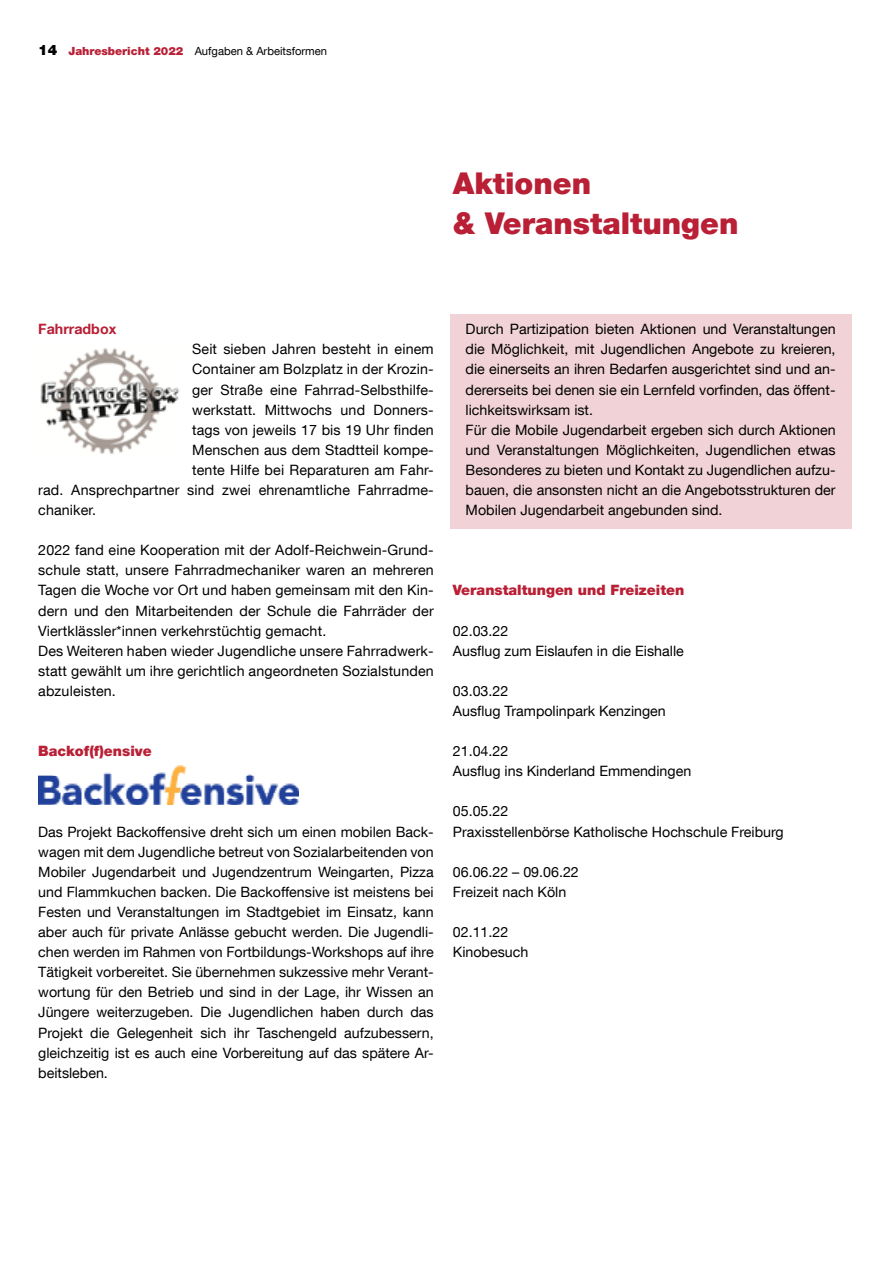
<style>
.page{position:relative;width:893px;height:1263px;background:#fff}
.page>*{position:absolute;margin:0;border:0;box-sizing:border-box;transform-origin:0 0}
.t1{font:900 30px "Helvetica Neue LT Com";color:#b91f35}
.Copy_9_5_auf_13_394{font:14.25px/20.1px "Helvetica Neue LT Com";letter-spacing:.01em;color:#000;text-align:justify}
.Copy_9_5_auf_13_394-2{font:900 14.25px "Helvetica Neue LT Com";color:#b91f35}
.Copy_9_5_auf_13_394-3{font:700 14.25px "Helvetica Neue LT Com";color:#b91f35}
.Copy_8_5_auf_11_16{font:11.25px "Helvetica Neue LT Com";color:#000}
.s1{font-weight:900;font-size:14.25px}
.s2{font-weight:900;color:#b91f35}
</style>
<div class="page">
<div style="left:450px;top:314px;width:401px;height:215px;background:#f1d3d7"></div>
<img style="left:40px;top:348px;width:140px;height:106px">
<img style="left:38px;top:765px;width:260px;height:40px">
<p class="Copy_8_5_auf_11_16" style="left:38px;top:44px;width:290px"><span class="s1">14</span> <span class="s2">Jahresbericht 2022</span> Aufgaben &amp; Arbeitsformen</p>
<p class="t1" style="left:453px;top:165px;width:140px">Aktionen</p>
<p class="t1" style="left:453px;top:205px;width:287px">&amp; Veranstaltungen</p>
<p class="Copy_9_5_auf_13_394-3" style="left:38px;top:320px;width:80px">Fahrradbox</p>
<p class="Copy_9_5_auf_13_394" style="left:192px;top:339px;width:243px">Seit sieben Jahren besteht in einem</p>
<p class="Copy_9_5_auf_13_394" style="left:192px;top:359px;width:243px">Container am Bolzplatz in der Krozin-</p>
<p class="Copy_9_5_auf_13_394" style="left:192px;top:379px;width:243px">ger Straße eine Fahrrad-Selbsthilfe-</p>
<p class="Copy_9_5_auf_13_394" style="left:192px;top:399px;width:243px">werkstatt. Mittwochs und Donners-</p>
<p class="Copy_9_5_auf_13_394" style="left:192px;top:419px;width:243px">tags von jeweils 17 bis 19 Uhr finden</p>
<p class="Copy_9_5_auf_13_394" style="left:192px;top:439px;width:243px">Menschen aus dem Stadtteil kompe-</p>
<p class="Copy_9_5_auf_13_394" style="left:192px;top:459px;width:243px">tente Hilfe bei Reparaturen am Fahr-</p>
<p class="Copy_9_5_auf_13_394" style="left:38px;top:479px;width:397px">rad. Ansprechpartner sind zwei ehrenamtliche Fahrradme-</p>
<p class="Copy_9_5_auf_13_394" style="left:38px;top:500px;width:59px">chaniker.</p>
<p class="Copy_9_5_auf_13_394" style="left:38px;top:540px;width:397px">2022 fand eine Kooperation mit der Adolf-Reichwein-Grund&shy;schule statt, unsere Fahrradmechaniker waren an mehreren Tagen die Woche vor Ort und haben gemeinsam mit den Kin&shy;dern und den Mitarbeitenden der Schule die Fahrräder der Viertklässler*innen verkehrstüchtig gemacht.</p>
<p class="Copy_9_5_auf_13_394" style="left:38px;top:640px;width:397px">Des Weiteren haben wieder Jugendliche unsere Fahrradwerk&shy;statt gewählt um ihre gerichtlich angeordneten Sozialstunden abzuleisten.</p>
<p class="Copy_9_5_auf_13_394-2" style="left:38px;top:742px;width:115px">Backof(f)ensive</p>
<p class="Copy_9_5_auf_13_394" style="left:38px;top:821px;width:397px">Das Projekt Backoffensive dreht sich um einen mobilen Back&shy;wagen mit dem Jugendliche betreut von Sozialarbeitenden von Mobiler Jugendarbeit und Jugendzentrum Weingarten, Pizza und Flammkuchen backen. Die Backoffensive ist meistens bei Festen und Veranstaltungen im Stadtgebiet im Einsatz, kann aber auch für private Anlässe gebucht werden. Die Jugendli&shy;chen werden im Rahmen von Fortbildungs-Workshops auf ihre Tätigkeit vorbereitet. Sie übernehmen sukzessive mehr Verant&shy;wortung für den Betrieb und sind in der Lage, ihr Wissen an Jüngere weiterzugeben. Die Jugendlichen haben durch das Projekt die Gelegenheit sich ihr Taschengeld aufzubessern, gleichzeitig ist es auch eine Vorbereitung auf das spätere Ar&shy;beitsleben.</p>
<p class="Copy_9_5_auf_13_394" style="left:466px;top:319px;width:371px">Durch Partizipation bieten Aktionen und Veranstaltungen die Möglichkeit, mit Jugendlichen Angebote zu kreieren, die einerseits an ihren Bedarfen ausgerichtet sind und an&shy;dererseits bei denen sie ein Lernfeld vorfinden, das öffent&shy;lichkeitswirksam ist.</p>
<p class="Copy_9_5_auf_13_394" style="left:466px;top:419px;width:371px">Für die Mobile Jugendarbeit ergeben sich durch Aktionen und Veranstaltungen Möglichkeiten, Jugendlichen etwas Besonderes zu bieten und Kontakt zu Jugendlichen aufzu&shy;bauen, die ansonsten nicht an die Angebotsstrukturen der Mobilen Jugendarbeit angebunden sind.</p>
<p class="Copy_9_5_auf_13_394-2" style="left:453px;top:582px;width:233px">Veranstaltungen und Freizeiten</p>
<p class="Copy_9_5_auf_13_394" style="left:453px;top:620px;width:57px">02.03.22</p>
<p class="Copy_9_5_auf_13_394" style="left:453px;top:640px;width:232px">Ausflug zum Eislaufen in die Eishalle</p>
<p class="Copy_9_5_auf_13_394" style="left:453px;top:680px;width:57px">03.03.22</p>
<p class="Copy_9_5_auf_13_394" style="left:453px;top:700px;width:214px">Ausflug Trampolinpark Kenzingen</p>
<p class="Copy_9_5_auf_13_394" style="left:453px;top:741px;width:57px">21.04.22</p>
<p class="Copy_9_5_auf_13_394" style="left:453px;top:761px;width:240px">Ausflug ins Kinderland Emmendingen</p>
<p class="Copy_9_5_auf_13_394" style="left:453px;top:801px;width:57px">05.05.22</p>
<p class="Copy_9_5_auf_13_394" style="left:453px;top:821px;width:332px">Praxisstellenbörse Katholische Hochschule Freiburg</p>
<p class="Copy_9_5_auf_13_394" style="left:453px;top:861px;width:127px">06.06.22 – 09.06.22</p>
<p class="Copy_9_5_auf_13_394" style="left:453px;top:881px;width:115px">Freizeit nach Köln</p>
<p class="Copy_9_5_auf_13_394" style="left:453px;top:921px;width:57px">02.11.22</p>
<p class="Copy_9_5_auf_13_394" style="left:453px;top:942px;width:77px">Kinobesuch</p>
</div>
